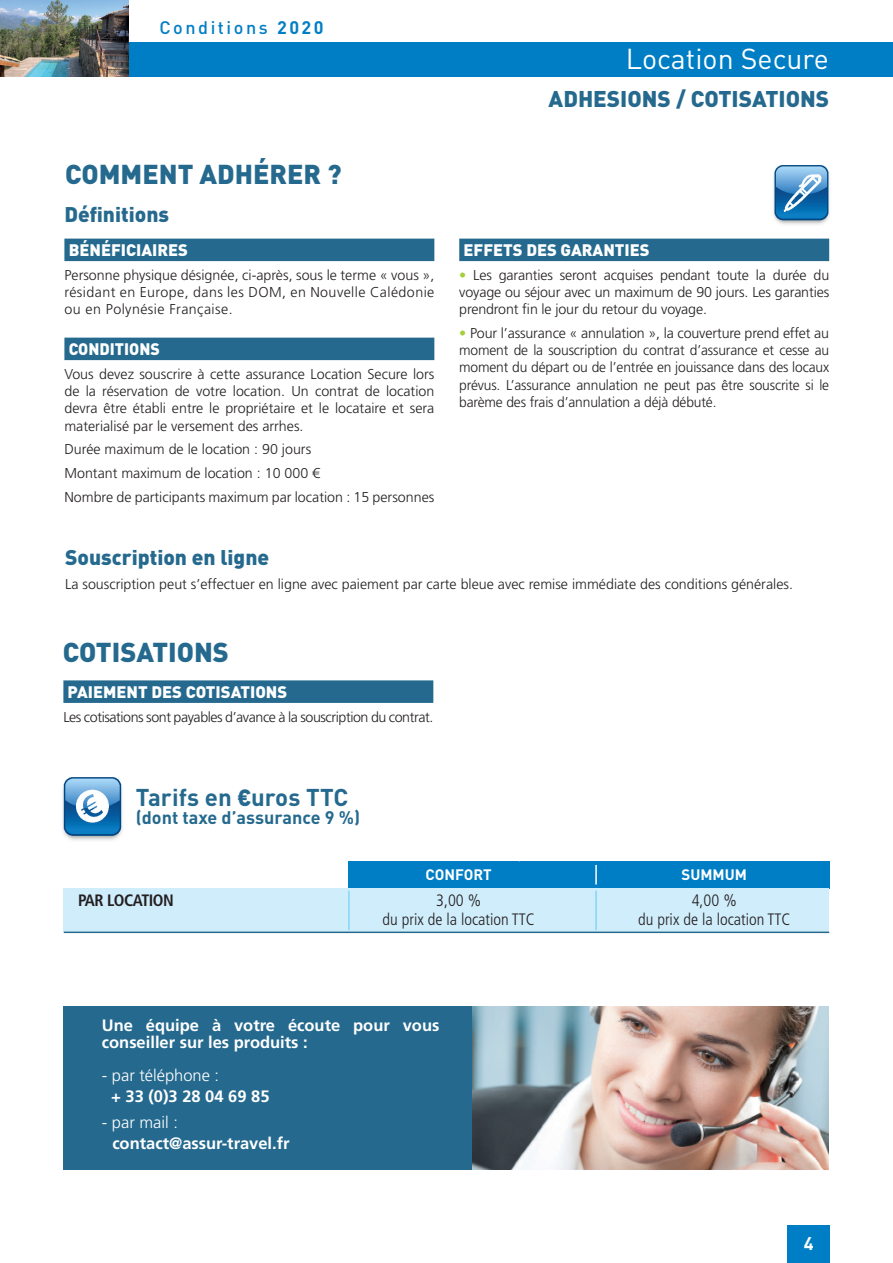
<style>
.page{position:relative;width:893px;height:1263px;background:#fff}
.page>*{position:absolute;margin:0;border:0;box-sizing:border-box;transform-origin:0 0}
.t1{font:28.5px "DIN";color:#fff}
.Titre0{font:900 27px "DIN";color:#256a8e}
.Titre0-2{font:700 24px "DIN";letter-spacing:.005em;color:#256a8e}
.t2{font:900 22.5px "DIN";color:#256a8e}
.Titre0-3{font:900 21px "DIN";color:#256a8e}
.t3{font:700 18.15px "DIN";color:#fff}
.Titre0-4{font:700 18px "DIN";color:#256a8e}
.t4{font:500 18px "DIN";letter-spacing:.14em;color:#007ec5}
.Texte_2{font:700 16.5px/16.5px "Frutiger LT Std";color:#fff}
.Titre1{font:900 16.5px "DIN";color:#fff}
.Texte1{font:300 condensed 16.5px/19.5px "Frutiger LT Std";color:#231f20;text-align:center}
.Texte_2-2{font:300 16.5px "Frutiger LT Std";color:#fff}
.Texte1-2{font:700 condensed 16.5px "Frutiger LT Std";letter-spacing:-.03em;color:#231f20}
.Titre1-2{font:900 16.5px "DIN";color:#fff;scale:.96 1}
.t5{font:700 15px "DIN";color:#fff}
.Texte1-3{font:300 14.25px/17.2px "Frutiger LT Std";color:#231f20;text-align:justify}
.Texte1-4{font:300 14.25px "Frutiger LT Std";letter-spacing:-.03em;color:#231f20}
.s1{font-weight:700}
.s2{color:#a6ce39}
.s3{font-family:"PF Din Text Pro"}
</style>
<div class="page">
<div style="left:348px;top:861px;width:482px;height:28px;background:#007ec5"></div>
<div style="left:64px;top:888px;width:765px;height:43px;background:#cfedfb"></div>
<hr style="left:64px;top:931px;width:765px;height:2px;background:#256a8e">
<hr style="left:348px;top:891px;width:2px;height:39px;background:#85d5f7">
<hr style="left:595px;top:891px;width:2px;height:39px;background:#85d5f7">
<svg style="left:595px;top:865px;width:2px;height:19px"></svg>
<div style="left:64px;top:239px;width:370px;height:22px;background:#256a8e"></div>
<div style="left:64px;top:338px;width:370px;height:22px;background:#256a8e"></div>
<div style="left:459px;top:239px;width:370px;height:22px;background:#256a8e"></div>
<div style="left:63px;top:680px;width:370px;height:23px;background:#256a8e"></div>
<div style="left:64px;top:1006px;width:409px;height:163px;background:#256a8e"></div>
<img style="left:473px;top:1006px;width:356px;height:163px">
<div style="left:0;top:43px;width:893px;height:34px;background:#007ec5"></div>
<div style="left:787px;top:1225px;width:42px;height:38px;background:#007ec5"></div>
<img style="left:773px;top:165px;width:57px;height:60px">
<img style="left:62px;top:777px;width:60px;height:63px">
<img style="left:0;top:0;width:128px;height:77px">
<p class="t4" style="left:159px;top:16px;width:166px">Conditions <span class="s1">2020</span></p>
<p class="Titre0" style="left:65px;top:156px;width:278px">COMMENT ADHÉRER ?</p>
<p class="Titre0-3" style="left:64px;top:200px;width:106px">Définitions</p>
<p class="Titre1" style="left:69px;top:239px;width:121px">BÉNÉFICIAIRES</p>
<p class="Texte1-3" style="left:64px;top:266px;width:371px">Personne physique désignée, ci-après, sous le terme « vous », résidant en Europe, dans les DOM, en Nouvelle Calédonie ou en Polynésie Française.</p>
<p class="Titre1-2" style="left:69px;top:338px;width:96px">CONDITIONS</p>
<p class="Texte1-3" style="left:64px;top:365px;width:371px">Vous devez souscrire à cette assurance Location Secure lors de la réservation de votre location. Un contrat de location devra être établi entre le propriétaire et le locataire et sera materialisé par le versement des arrhes.</p>
<p class="Texte1-3" style="left:64px;top:441px;width:248px">Durée maximum de le location : 90 jours</p>
<p class="Texte1-3" style="left:64px;top:464px;width:257px">Montant maximum de location : 10 000 €</p>
<p class="Texte1-3" style="left:64px;top:488px;width:371px">Nombre de participants maximum par location : 15 personnes</p>
<p class="Titre0-3" style="left:65px;top:543px;width:206px">Souscription en ligne</p>
<h1 class="t1" style="left:626px;top:41px;width:204px">Location Secure</h1>
<p class="t2" style="left:549px;top:83px;width:282px">ADHESIONS / COTISATIONS</p>
<p class="Titre1" style="left:463px;top:239px;width:188px">EFFETS DES GARANTIES</p>
<p class="Texte1-3" style="left:459px;top:266px;width:371px"><span class="s2">•</span> Les garanties seront acquises pendant toute la durée du voyage ou séjour avec un maximum de 90 jours. Les garanties prendront fin le jour du retour du voyage.</p>
<p class="Texte1-3" style="left:459px;top:325px;width:371px"><span class="s2">•</span> Pour l’assurance « annulation », la couverture prend effet au moment de la souscription du contrat d’assurance et cesse au moment du départ ou de l’entrée en jouissance dans des locaux prévus. L’assurance annulation ne peut pas être souscrite si le barème des frais d’annulation a déjà débuté.</p>
<p class="Texte1-3" style="left:65px;top:576px;width:729px">La souscription peut s’effectuer en ligne avec paiement par carte bleue avec remise immédiate des conditions générales.</p>
<p class="Titre0" style="left:63px;top:634px;width:168px">COTISATIONS</p>
<p class="Titre1" style="left:68px;top:681px;width:221px">PAIEMENT DES COTISATIONS</p>
<p class="Texte1-4" style="left:63px;top:709px;width:371px">Les cotisations sont payables d’avance à la souscription du contrat.</p>
<p class="Titre0-2" style="left:136px;top:781px;width:214px">Tarifs en <span class="s3">€</span>uros TTC</p>
<p class="Titre0-4" style="left:136px;top:806px;width:226px">(dont taxe d’assurance 9 %)</p>
<p class="t5" style="left:426px;top:865px;width:68px">CONFORT</p>
<p class="t5" style="left:682px;top:865px;width:67px">SUMMUM</p>
<p class="Texte1-2" style="left:78px;top:891px;width:97px">PAR LOCATION</p>
<p class="Texte1" style="left:383px;top:890px;width:154px">3,00 %<br>du prix de la location TTC</p>
<p class="Texte1" style="left:638px;top:890px;width:154px">4,00 %<br>du prix de la location TTC</p>
<p class="Texte_2" style="left:102px;top:1017px;width:339px">Une équipe à votre écoute pour vous conseiller sur les produits :</p>
<p class="Texte_2-2" style="left:102px;top:1066px;width:119px">- par téléphone :</p>
<p class="Texte_2" style="left:111px;top:1088px;width:160px">+ 33 (0)3 28 04 69 85</p>
<p class="Texte_2-2" style="left:102px;top:1113px;width:78px">- par mail :</p>
<p class="Texte_2" style="left:112px;top:1135px;width:179px">contact@assur-travel.fr</p>
<p class="t3" style="left:804px;top:1231px;width:11px">4</p>
</div>
